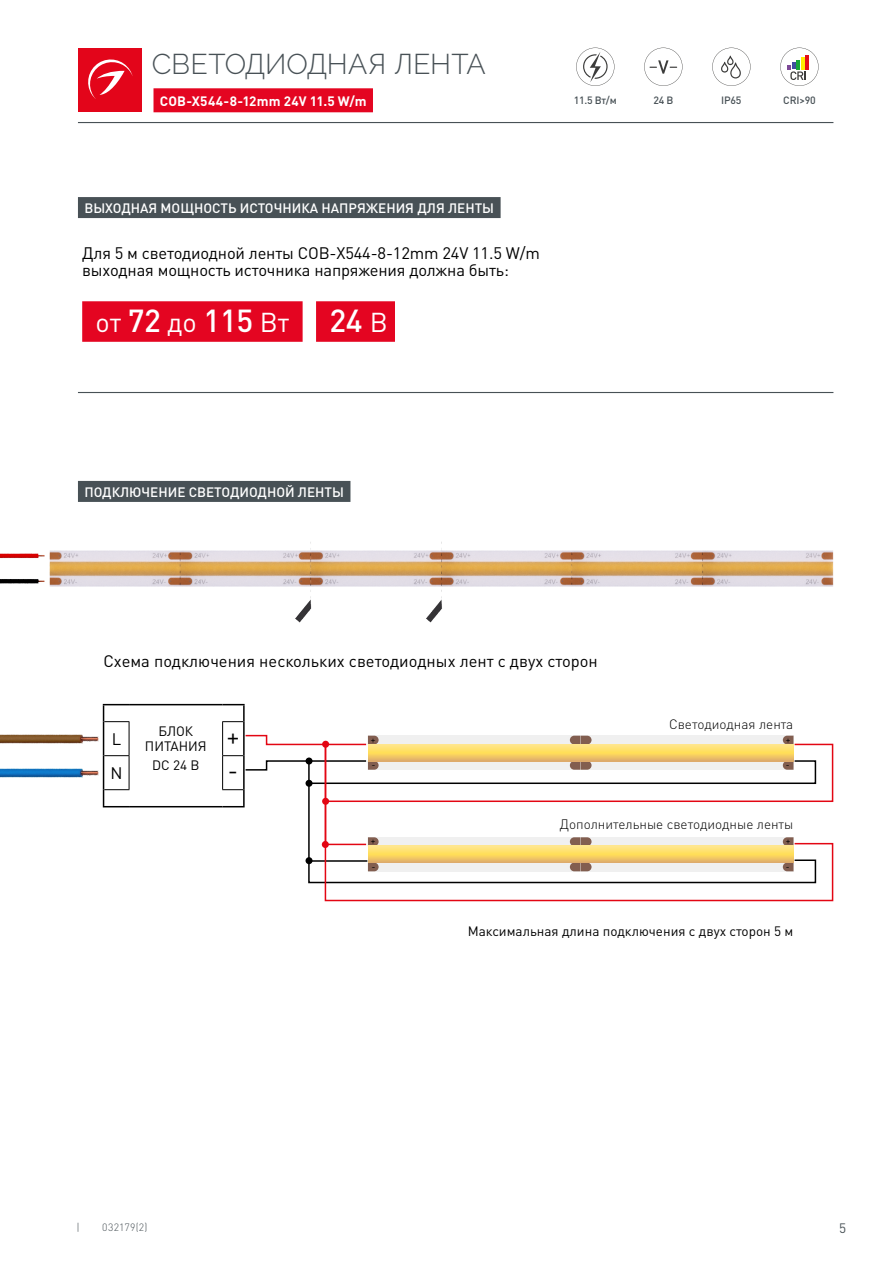
<style>
.page{position:relative;width:893px;height:1263px;background:#fff}
.page>*{position:absolute;margin:0;border:0;box-sizing:border-box;transform-origin:0 0}
.t1{font:500 31.5px "DIN Pro";color:#fff}
.t2{font:300 28.5px "Raleway";color:#485156}
.t3{font:27px "DIN Pro";color:#fff}
.t4{font:16.5px/16.5px "DIN Pro";letter-spacing:-.01em;color:#000}
.t5{font:500 13.5px "DIN Pro";color:#fff}
.t6{font:13.5px/15px "DIN Pro";color:#000}
.t7{font:300 13.5px "DIN Pro";color:#000}
.t8{font:700 13.5px "DIN Pro";letter-spacing:.015em;color:#fff}
.t9{font:13.5px "DIN Pro";color:#485156}
.t10{font:500 10.5px "DIN Pro";letter-spacing:-.025em;color:#485156}
.t11{font:300 10.5px "DIN Pro";letter-spacing:.03em;color:#485156}
.t12{font:9px "DIN Pro";color:#000}
.s1{font-weight:500;font-size:31.5px}
.s2{font-weight:400;font-size:27px}
.s3{font-size:24px}
</style>
<div class="page">
<div style="left:78px;top:48px;width:64px;height:64px;background:#e3051a"></div>
<svg style="left:88px;top:59px;width:45px;height:40px"></svg>
<hr style="left:78px;top:122px;width:755px;height:1px;background:#485156">
<div style="left:153px;top:88px;width:220px;height:24px;background:#e40521"></div>
<svg style="left:576px;top:48px;width:38px;height:38px"></svg>
<svg style="left:644px;top:48px;width:38px;height:38px"></svg>
<svg style="left:712px;top:48px;width:38px;height:38px"></svg>
<svg style="left:780px;top:48px;width:39px;height:38px"></svg>
<div style="left:78px;top:197px;width:423px;height:21px;background:#485156"></div>
<hr style="left:78px;top:392px;width:755px;height:1px;background:#485156">
<div style="left:82px;top:301px;width:221px;height:41px;background:#e40521"></div>
<div style="left:316px;top:301px;width:79px;height:41px;background:#e40521"></div>
<div style="left:78px;top:481px;width:272px;height:21px;background:#485156"></div>
<img style="left:0;top:542px;width:833px;height:80px">
<hr style="left:129px;top:722px;width:1px;height:33px;background:#000">
<svg style="left:104px;top:755px;width:25px;height:1px"></svg>
<hr style="left:129px;top:756px;width:1px;height:33px;background:#000">
<hr style="left:222px;top:722px;width:1px;height:33px;background:#000">
<svg style="left:103px;top:704px;width:26px;height:18px"></svg>
<hr style="left:129px;top:704px;width:94px;height:1px;background:#000">
<svg style="left:222px;top:704px;width:23px;height:18px"></svg>
<hr style="left:103px;top:722px;width:1px;height:34px;background:#000">
<hr style="left:243px;top:722px;width:2px;height:34px;background:#000">
<hr style="left:103px;top:756px;width:1px;height:34px;background:#000">
<svg style="left:103px;top:789px;width:26px;height:18px"></svg>
<hr style="left:129px;top:806px;width:94px;height:1px;background:#000">
<img style="left:0;top:734px;width:99px;height:9px">
<img style="left:0;top:769px;width:99px;height:9px">
<svg style="left:324px;top:884px;width:510px;height:18px"></svg>
<svg style="left:222px;top:734px;width:612px;height:150px"></svg>
<h2 class="t2" style="left:152px;top:48px;width:335px">СВЕТОДИОДНАЯ ЛЕНТА</h2>
<p class="t8" style="left:160px;top:92px;width:208px">COB-X544-8-12mm 24V 11.5 W/m</p>
<p class="t10" style="left:574px;top:93px;width:44px">11.5 Вт/м</p>
<p class="t10" style="left:653px;top:93px;width:21px">24 В</p>
<p class="t10" style="left:721px;top:93px;width:22px">IP65</p>
<p class="t10" style="left:783px;top:93px;width:34px">CRI&gt;90</p>
<p class="t5" style="left:84px;top:199px;width:411px">ВЫХОДНАЯ МОЩНОСТЬ ИСТОЧНИКА НАПРЯЖЕНИЯ ДЛЯ ЛЕНТЫ</p>
<p class="t4" style="left:82px;top:244px;width:459px">Для 5 м светодиодной ленты COB-X544-8-12mm 24V 11.5 W/m выходная мощность источника напряжения должна быть:</p>
<h3 class="t3" style="left:96px;top:304px;width:195px">от <span class="s1">72</span> до <span class="s1">115</span> Вт</h3>
<h1 class="t1" style="left:329px;top:299px;width:60px">24 <span class="s2">В</span></h1>
<p class="t5" style="left:84px;top:483px;width:261px">ПОДКЛЮЧЕНИЕ СВЕТОДИОДНОЙ ЛЕНТЫ</p>
<p class="t4" style="left:103px;top:652px;width:496px">Схема подключения нескольких светодиодных лент с двух сторон</p>
<p class="t4" style="left:112px;top:730px;width:11px">L</p>
<p class="t6" style="left:145px;top:723px;width:96px;text-indent:14px">БЛОК<br>ПИТАНИЯ <sup>+</sup></p>
<p class="t4" style="left:110px;top:764px;width:14px">N</p>
<p class="t6" style="left:152px;top:757px;width:88px">DC 24 В <span class="s3">-</span></p>
<p class="t7" style="left:669px;top:714px;width:126px">Светодиодная лента</p>
<p class="t12" style="left:786px;top:733px;width:6px">+</p>
<p class="t12" style="left:786px;top:758px;width:5px">-</p>
<p class="t7" style="left:560px;top:814px;width:235px">Дополнительные светодиодные ленты</p>
<p class="t12" style="left:786px;top:835px;width:6px">+</p>
<p class="t12" style="left:786px;top:860px;width:5px">-</p>
<p class="t6" style="left:468px;top:923px;width:327px">Максимальная длина подключения с двух сторон 5 м</p>
<p class="t11" style="left:77px;top:1220px;width:5px">|</p>
<p class="t11" style="left:102px;top:1220px;width:47px">032179(2)</p>
<p class="t9" style="left:839px;top:1219px;width:9px">5</p>
</div>
